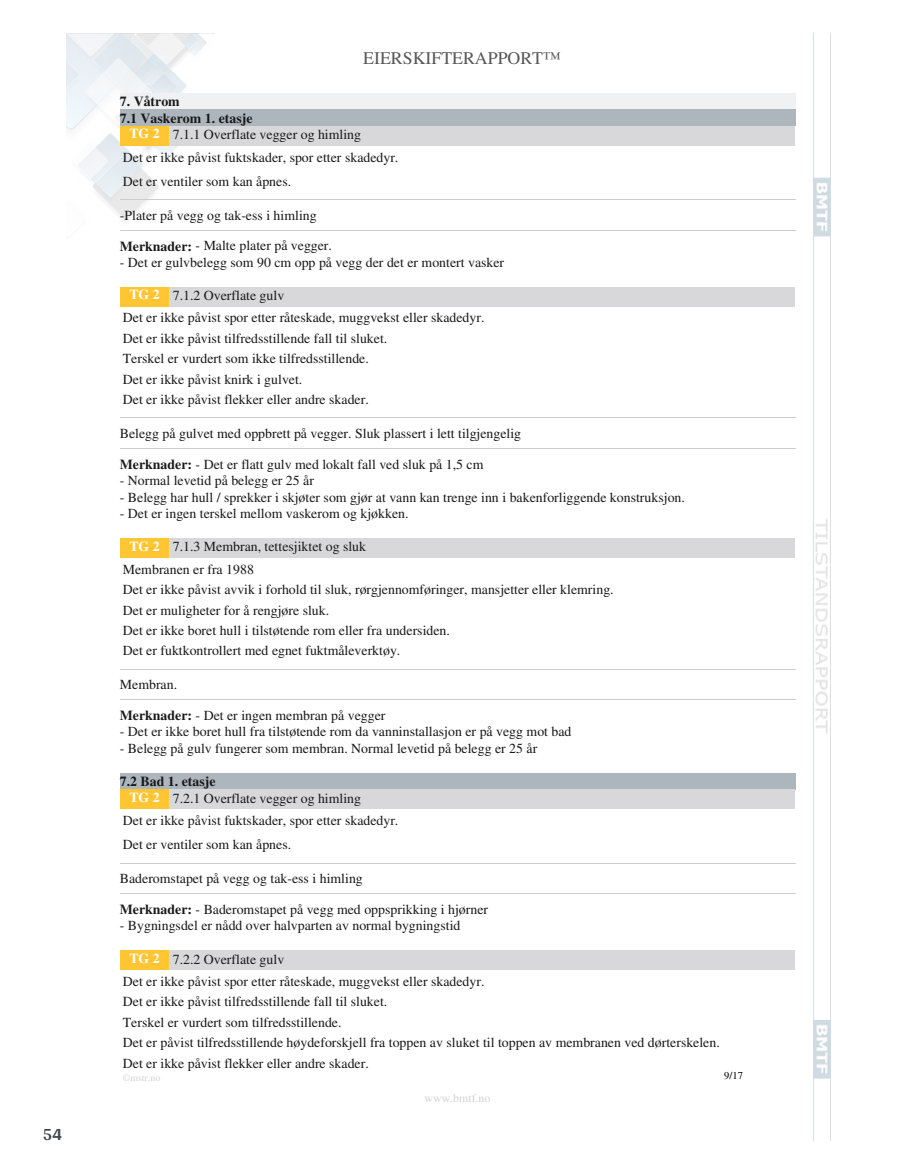
<style>
.page{position:relative;width:915px;height:1172px;background:#fff}
.page>*{position:absolute;margin:0;border:0;box-sizing:border-box;transform-origin:0 0}
.t1{font:700 18px "Arya";color:#414749}
.t2{font:17.85px "Times";color:#575757}
.t3{font:13.8px/20.4px "Times";color:#191919}
.t4{font:700 13.8px "Times";color:#191919}
.t5{font:11.85px "Times";color:#d2d3d4}
.t6{font:10.5px "Times";color:#000}
.t7{font:9.9px "Times";color:#d2d3d4}
.s1{font-weight:700;color:#fff}
.s2{font-weight:700}
</style>
<div class="page">
<img style="left:66px;top:33px;width:149px;height:188px">
<img style="left:813px;top:33px;width:17px;height:1107px">
<div style="left:120px;top:93px;width:674px;height:17px;background:#eff1f2"></div>
<div style="left:120px;top:110px;width:674px;height:16px;background:#adb5bd"></div>
<div style="left:120px;top:126px;width:49px;height:20px;background:#ffc533"></div>
<div style="left:169px;top:126px;width:625px;height:20px;background:#d8d8da"></div>
<hr style="left:120px;top:199px;width:674px;height:1px;background:#ccc">
<hr style="left:120px;top:230px;width:674px;height:1px;background:#ccc">
<div style="left:120px;top:287px;width:49px;height:20px;background:#ffc533"></div>
<div style="left:169px;top:287px;width:625px;height:20px;background:#d8d8da"></div>
<hr style="left:120px;top:417px;width:674px;height:1px;background:#ccc">
<hr style="left:120px;top:448px;width:674px;height:1px;background:#ccc">
<div style="left:120px;top:538px;width:49px;height:20px;background:#ffc533"></div>
<div style="left:169px;top:538px;width:625px;height:20px;background:#d8d8da"></div>
<hr style="left:120px;top:669px;width:674px;height:1px;background:#ccc">
<hr style="left:120px;top:700px;width:674px;height:1px;background:#ccc">
<div style="left:120px;top:773px;width:674px;height:16px;background:#adb5bd"></div>
<div style="left:120px;top:789px;width:49px;height:20px;background:#ffc533"></div>
<div style="left:169px;top:789px;width:625px;height:20px;background:#d8d8da"></div>
<hr style="left:120px;top:863px;width:674px;height:1px;background:#ccc">
<hr style="left:120px;top:894px;width:674px;height:1px;background:#ccc">
<div style="left:120px;top:950px;width:49px;height:20px;background:#ffc533"></div>
<div style="left:169px;top:950px;width:625px;height:20px;background:#d8d8da"></div>
<h1 class="t1" style="left:43px;top:1123px;width:21px">54</h1>
<p class="t2" style="left:363px;top:48px;width:199px">EIERSKIFTERAPPORT™</p>
<p class="t4" style="left:120px;top:93px;width:61px">7. Våtrom</p>
<p class="t4" style="left:120px;top:110px;width:134px">7.1 Vaskerom 1. etasje</p>
<p class="t3" style="left:129px;top:124px;width:233px"><span class="s1">TG 2</span> 7.1.1 Overflate vegger og himling</p>
<p class="t3" style="left:123px;top:145px;width:277px;line-height:24.3px">Det er ikke påvist fuktskader, spor etter skadedyr.<br>Det er ventiler som kan åpnes.</p>
<p class="t3" style="left:120px;top:205px;width:198px">-Plater på vegg og tak-ess i himling</p>
<p class="t3" style="left:120px;top:235px;width:213px"><span class="s2">Merknader:</span> - Malte plater på vegger.</p>
<p class="t3" style="left:120px;top:252px;width:386px">- Det er gulvbelegg som 90 cm opp på vegg der det er montert vasker</p>
<p class="t3" style="left:123px;top:284px;width:363px;line-height:22.4px;text-indent:7px"><span class="s1">TG 2</span> 7.1.2 Overflate gulv<br>Det er ikke påvist spor etter råteskade, muggvekst eller skadedyr.</p>
<p class="t3" style="left:123px;top:328px;width:266px">Det er ikke påvist tilfredsstillende fall til sluket.<br>Terskel er vurdert som ikke tilfredsstillende.<br>Det er ikke påvist knirk i gulvet.<br>Det er ikke påvist flekker eller andre skader.</p>
<p class="t3" style="left:120px;top:423px;width:402px">Belegg på gulvet med oppbrett på vegger. Sluk plassert i lett tilgjengelig</p>
<p class="t3" style="left:120px;top:453px;width:365px"><span class="s2">Merknader:</span> - Det er flatt gulv med lokalt fall ved sluk på 1,5 cm</p>
<p class="t3" style="left:120px;top:470px;width:195px">- Normal levetid på belegg er 25 år</p>
<p class="t3" style="left:120px;top:487px;width:566px">- Belegg har hull / sprekker i skjøter som gjør at vann kan trenge inn i bakenforliggende konstruksjon.</p>
<p class="t3" style="left:120px;top:503px;width:290px">- Det er ingen terskel mellom vaskerom og kjøkken.</p>
<p class="t3" style="left:123px;top:535px;width:245px;line-height:22.4px;text-indent:7px"><span class="s1">TG 2</span> 7.1.3 Membran, tettesjiktet og sluk<br>Membranen er fra 1988</p>
<p class="t3" style="left:123px;top:579px;width:492px">Det er ikke påvist avvik i forhold til sluk, rørgjennomføringer, mansjetter eller klemring.<br>Det er muligheter for å rengjøre sluk.<br>Det er ikke boret hull i tilstøtende rom eller fra undersiden.<br>Det er fuktkontrollert med egnet fuktmåleverktøy.</p>
<p class="t3" style="left:120px;top:674px;width:59px">Membran.</p>
<p class="t3" style="left:120px;top:705px;width:267px"><span class="s2">Merknader:</span> - Det er ingen membran på vegger</p>
<p class="t3" style="left:120px;top:721px;width:453px">- Det er ikke boret hull fra tilstøtende rom da vanninstallasjon er på vegg mot bad</p>
<p class="t3" style="left:120px;top:738px;width:419px">- Belegg på gulv fungerer som membran. Normal levetid på belegg er 25 år</p>
<p class="t3" style="left:129px;top:773px;width:233px;line-height:16.5px;text-indent:-10px"><span class="s2">7.2 Bad 1. etasje<br></span><span class="s1">TG 2</span> 7.2.1 Overflate vegger og himling</p>
<p class="t3" style="left:123px;top:808px;width:277px;line-height:24.3px">Det er ikke påvist fuktskader, spor etter skadedyr.<br>Det er ventiler som kan åpnes.</p>
<p class="t3" style="left:120px;top:868px;width:244px">Baderomstapet på vegg og tak-ess i himling</p>
<p class="t3" style="left:120px;top:899px;width:369px"><span class="s2">Merknader:</span> - Baderomstapet på vegg med oppsprikking i hjørner</p>
<p class="t3" style="left:120px;top:915px;width:342px">- Bygningsdel er nådd over halvparten av normal bygningstid</p>
<p class="t3" style="left:123px;top:948px;width:363px;line-height:22.4px;text-indent:7px"><span class="s1">TG 2</span> 7.2.2 Overflate gulv<br>Det er ikke påvist spor etter råteskade, muggvekst eller skadedyr.</p>
<p class="t3" style="left:123px;top:991px;width:598px">Det er ikke påvist tilfredsstillende fall til sluket.<br>Terskel er vurdert som tilfredsstillende.<br>Det er påvist tilfredsstillende høydeforskjell fra toppen av sluket til toppen av membranen ved dørterskelen.<br>Det er ikke påvist flekker eller andre skader.</p>
<p class="t6" style="left:724px;top:1070px;width:20px">9/17</p>
<p class="t7" style="left:123px;top:1071px;width:39px">©mstr.no</p>
<p class="t5" style="left:424px;top:1091px;width:67px">www.bmtf.no</p>
</div>
